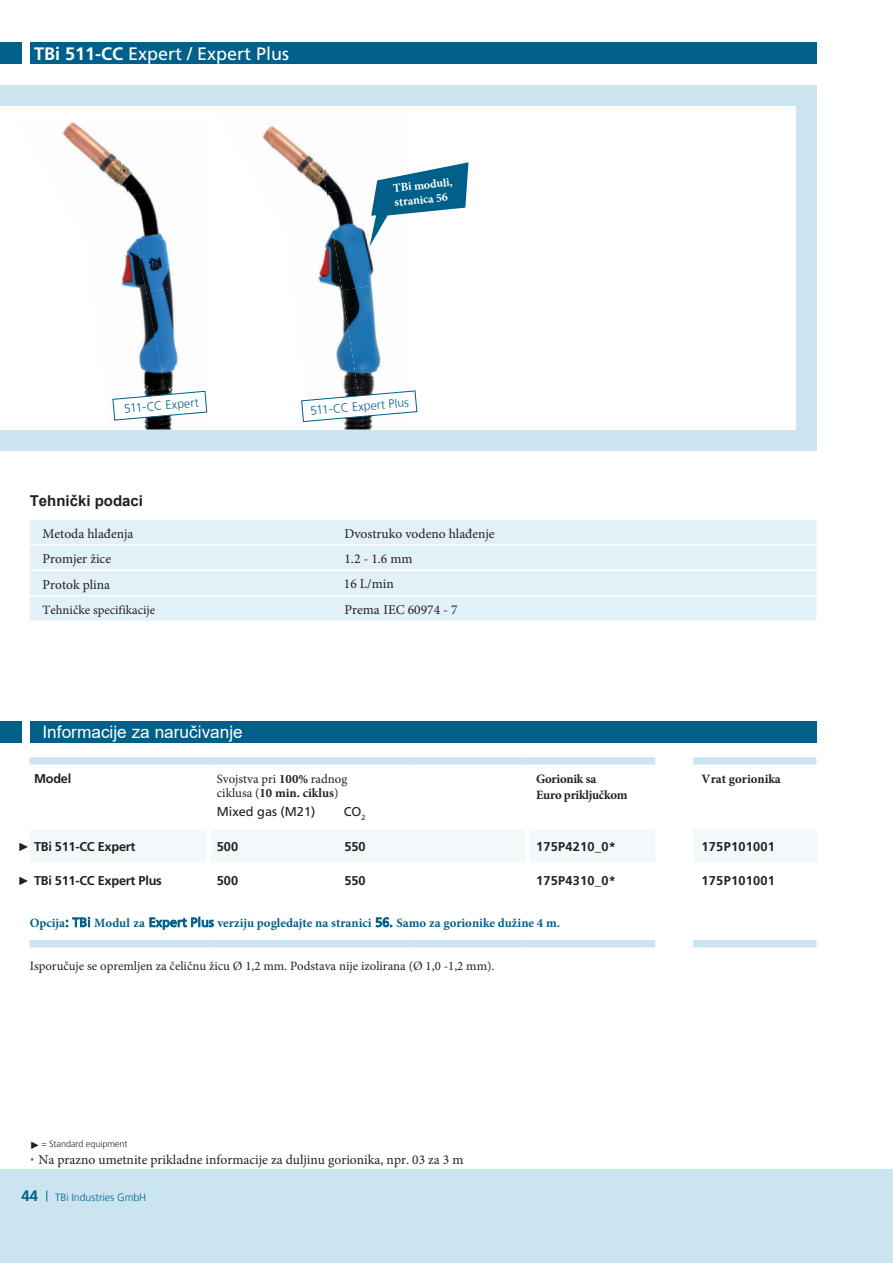
<style>
.page{position:relative;width:893px;height:1263px;background:#fff}
.page>*{position:absolute;margin:0;border:0;box-sizing:border-box;transform-origin:0 0}
.t1{font:18px "Frutiger LT Std";color:#fff}
.t2{font:17.25px "Arial";color:#fff}
.t3{font:700 15px "Arial";color:#231f20}
.t4{font:13.5px "Minion Pro";color:#231f20}
.t5{font:12.75px/14px "Minion Pro";color:#231f20}
.t6{font:700 12.75px "Minion Pro";color:#006089}
.t7{font:700 12.75px "Frutiger LT Std";letter-spacing:.02em;color:#231f20}
.t8{font:700 12.75px "Frutiger LT Std";letter-spacing:-.02em;color:#231f20}
.t9{font:700 12.75px/16.5px "Minion Pro";letter-spacing:-.02em;color:#231f20}
.t10{font:700 12.75px "Frutiger LT Std";color:#231f20}
.t11{font:12.75px "Frutiger LT Std";color:#231f20}
.t12{font:700 12.75px "Minion Pro";color:#231f20}
.t13{font:300 12px "Frutiger";color:#006089}
.t14{font:700 12px/14.4px "Minion Pro";color:#fff}
.t15{font:300 10.5px "Frutiger";color:#006089}
.t16{font:300 9px "Frutiger";color:#231f20}
.s1{font-weight:700}
.s2{font-family:"Arial";font-weight:400;font-size:12px}
.s3{font-family:"Frutiger LT Std";font-weight:400}
.s4{font-family:"Times New Roman";font-weight:400;font-size:10.5px}
.s5{font-family:"Frutiger";font-weight:300;font-size:9px}
.s6{font-weight:700;font-size:15px}
</style>
<div class="page">
<div style="left:0;top:1169px;width:893px;height:94px;background:#cae4f0"></div>
<div style="left:30px;top:43px;width:786px;height:21px;background:#006089"></div>
<div style="left:30px;top:721px;width:786px;height:22px;background:#006089"></div>
<div style="left:0;top:85px;width:816px;height:366px;background:#cae4f0"></div>
<div style="left:0;top:106px;width:795px;height:323px;background:#fff"></div>
<div style="left:693px;top:829px;width:123px;height:34px;background:#f3f9fb"></div>
<div style="left:693px;top:940px;width:123px;height:7px;background:#cae4f0"></div>
<div style="left:693px;top:757px;width:123px;height:8px;background:#cae4f0"></div>
<hr style="left:693px;top:862px;width:123px;height:1px;background:#fff">
<div style="left:30px;top:830px;width:625px;height:32px;background:#f3f9fb"></div>
<div style="left:525px;top:829px;width:5px;height:34px;background:#fff"></div>
<div style="left:206px;top:829px;width:5px;height:34px;background:#fff"></div>
<div style="left:30px;top:757px;width:178px;height:8px;background:#cae4f0"></div>
<div style="left:208px;top:757px;width:128px;height:8px;background:#cae4f0"></div>
<div style="left:336px;top:757px;width:73px;height:8px;background:#cae4f0"></div>
<div style="left:409px;top:757px;width:119px;height:8px;background:#cae4f0"></div>
<div style="left:528px;top:757px;width:127px;height:8px;background:#cae4f0"></div>
<div style="left:30px;top:940px;width:178px;height:7px;background:#cae4f0"></div>
<div style="left:208px;top:940px;width:128px;height:7px;background:#cae4f0"></div>
<div style="left:336px;top:940px;width:73px;height:7px;background:#cae4f0"></div>
<div style="left:409px;top:940px;width:119px;height:7px;background:#cae4f0"></div>
<div style="left:528px;top:940px;width:127px;height:7px;background:#cae4f0"></div>
<img style="left:364px;top:388px;width:10px;height:41px">
<img style="left:327px;top:172px;width:12px;height:14px">
<img style="left:327px;top:186px;width:47px;height:97px">
<img style="left:342px;top:283px;width:39px;height:105px">
<img style="left:280px;top:131px;width:47px;height:62px">
<img style="left:318px;top:193px;width:24px;height:97px">
<img style="left:336px;top:290px;width:22px;height:98px">
<img style="left:343px;top:388px;width:21px;height:41px">
<img style="left:262px;top:126px;width:18px;height:28px">
<img style="left:128px;top:167px;width:10px;height:14px">
<img style="left:128px;top:181px;width:44px;height:99px">
<img style="left:146px;top:280px;width:32px;height:100px">
<img style="left:144px;top:380px;width:64px;height:49px">
<img style="left:62px;top:122px;width:66px;height:71px">
<img style="left:121px;top:197px;width:25px;height:95px">
<img style="left:139px;top:292px;width:26px;height:99px">
<svg style="left:112px;top:391px;width:95px;height:30px"></svg>
<svg style="left:301px;top:390px;width:116px;height:32px"></svg>
<div style="left:0;top:43px;width:21px;height:21px;background:#006089"></div>
<div style="left:0;top:721px;width:21px;height:22px;background:#006089"></div>
<div style="left:30px;top:520px;width:786px;height:100px;background:#e2f0f7"></div>
<hr style="left:30px;top:544px;width:314px;height:1px;background:#fff">
<hr style="left:344px;top:544px;width:472px;height:1px;background:#fff">
<hr style="left:30px;top:569px;width:314px;height:2px;background:#fff">
<hr style="left:344px;top:569px;width:472px;height:2px;background:#fff">
<hr style="left:30px;top:595px;width:314px;height:1px;background:#fff">
<hr style="left:344px;top:595px;width:472px;height:1px;background:#fff">
<svg style="left:368px;top:162px;width:100px;height:85px"></svg>
<h1 class="t1" style="left:34px;top:43px;width:257px"><span class="s1">TBi 511-CC</span> Expert / Expert Plus</h1>
<p class="t14" style="left:392px;top:181px;width:61px;rotate:-6deg">TBi moduli, stranica 56</p>
<p class="t13" style="left:123px;top:402px;width:77px;rotate:-5deg">511-CC Expert</p>
<p class="t13" style="left:310px;top:404px;width:100px;rotate:-5deg">511-CC Expert Plus</p>
<p class="t3" style="left:30px;top:490px;width:115px">Tehnički podaci</p>
<p class="t4" style="left:43px;top:524px;width:93px">Metoda hlađenja</p>
<p class="t4" style="left:344px;top:524px;width:152px">Dvostruko vodeno hlađenje</p>
<p class="t4" style="left:43px;top:550px;width:70px">Promjer žice</p>
<p class="t4" style="left:344px;top:550px;width:70px">1.2 - 1.6 mm</p>
<p class="t4" style="left:43px;top:575px;width:69px">Protok plina</p>
<p class="t5" style="left:43px;top:602px;width:114px">Tehničke specifikacije</p>
<p class="t4" style="left:344px;top:601px;width:115px">Prema IEC 60974 - 7</p>
<p class="t4" style="left:344px;top:575px;width:51px">16 L/min</p>
<p class="t2" style="left:43px;top:720px;width:202px">Informacije za naručivanje</p>
<p class="t10" style="left:34px;top:771px;width:39px">Model</p>
<p class="t5" style="left:217px;top:772px;width:132px">Svojstva pri <span class="s1">100%</span> radnog ciklusa (<span class="s1">10 min. ciklus</span>)</p>
<p class="t11" style="left:217px;top:804px;width:100px">Mixed gas (M21)</p>
<p class="t11" style="left:344px;top:804px;width:23px">CO<sub>2</sub></p>
<p class="t9" style="left:536px;top:770px;width:93px">Gorionik sa<br>Euro priključkom</p>
<p class="t8" style="left:18px;top:839px;width:119px"><span class="s2">►</span> TBi 511-CC Expert</p>
<p class="t10" style="left:217px;top:839px;width:23px">500</p>
<p class="t10" style="left:344px;top:839px;width:23px">550</p>
<p class="t7" style="left:536px;top:839px;width:81px">175P4210_0*</p>
<p class="t8" style="left:18px;top:873px;width:145px"><span class="s2">►</span> TBi 511-CC Expert Plus</p>
<p class="t10" style="left:217px;top:873px;width:23px">500</p>
<p class="t10" style="left:344px;top:873px;width:23px">550</p>
<p class="t7" style="left:536px;top:873px;width:81px">175P4310_0*</p>
<p class="t6" style="left:30px;top:914px;width:532px">Opcija<span class="s3">: TBi</span> Modul za <span class="s3">Expert Plus</span> verziju pogledajte na stranici <span class="s3">56.</span> Samo za gorionike dužine 4 m.</p>
<p class="t5" style="left:30px;top:958px;width:466px">Isporučuje se opremljen za čeličnu žicu Ø 1,2 mm. Podstava nije izolirana (Ø 1,0 -1,2 mm).</p>
<p class="t16" style="left:30px;top:1139px;width:99px"><span class="s4">►</span>= Standard equipment</p>
<p class="t4" style="left:30px;top:1151px;width:435px"><span class="s5">*</span> Na prazno umetnite prikladne informacije za duljinu gorionika, npr. 03 za 3 m</p>
<p class="t15" style="left:21px;top:1192px;width:126px"><span class="s6">44</span> TBi Industries GmbH</p>
<p class="t12" style="left:702px;top:770px;width:81px">Vrat gorionika</p>
<p class="t7" style="left:702px;top:839px;width:75px">175P101001</p>
<p class="t7" style="left:702px;top:873px;width:75px">175P101001</p>
</div>
